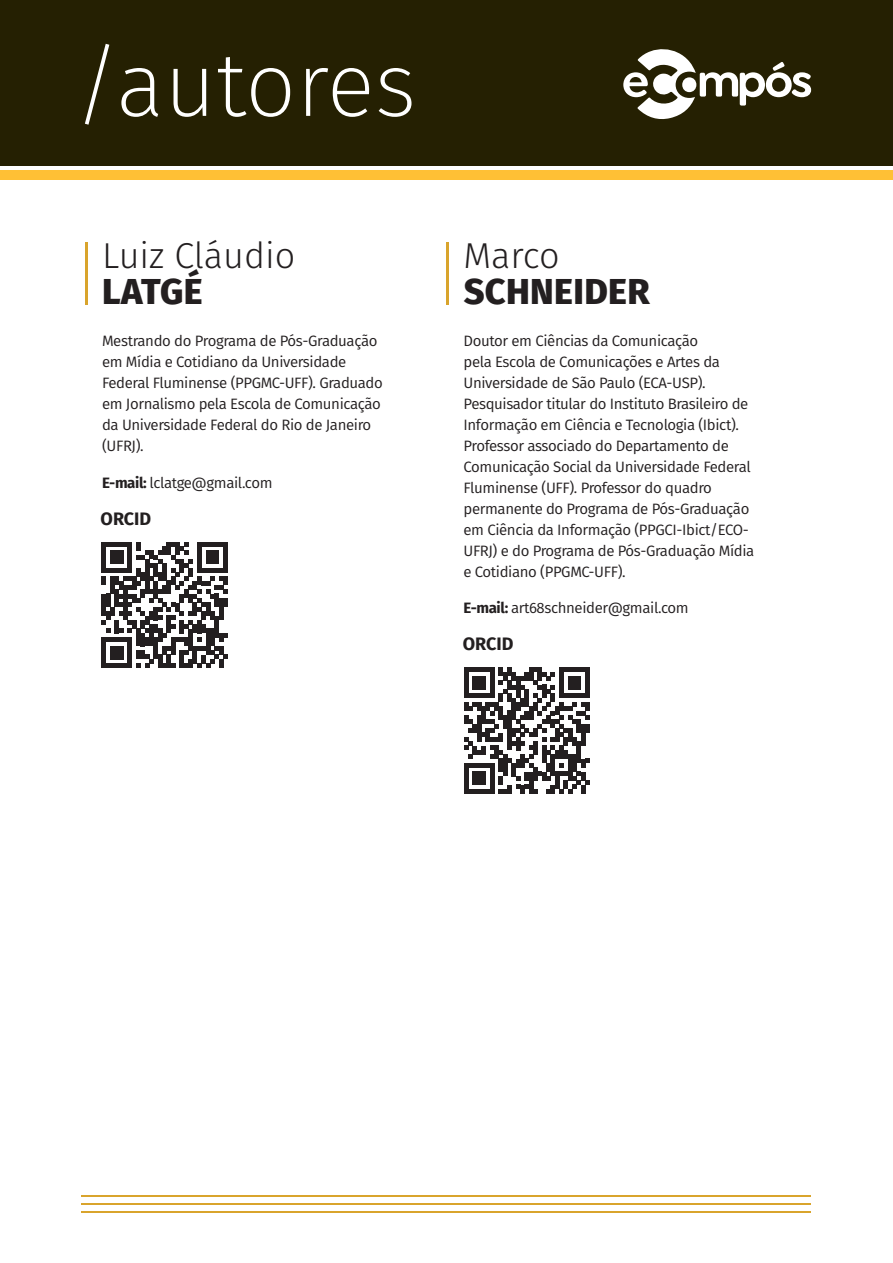
<style>
.page{position:relative;width:893px;height:1263px;background:#fff}
.page>*{position:absolute;margin:0;border:0;box-sizing:border-box;transform-origin:0 0}
.t1{font:200 90px "Fira Sans";color:#fff}
.t2{font:300 36px/36px "Fira Sans";color:#231f20}
.t3{font:800 36px "Fira Sans";letter-spacing:.01em;color:#231f20}
.t4{font:700 18px "Fira Sans";color:#231f20}
.t5{font:15px/21px "Fira Sans";letter-spacing:-.025em;color:#231f20}
.s1{font-weight:800}
.s2{font-weight:700}
</style>
<div class="page">
<div style="left:0;top:0;width:893px;height:166px;background:#252002"></div>
<div style="left:0;top:170px;width:893px;height:10px;background:#ffc035"></div>
<hr style="left:85px;top:242px;width:2px;height:62px;background:#d9a42c">
<hr style="left:446px;top:242px;width:3px;height:62px;background:#d9a42c">
<svg style="left:102px;top:542px;width:126px;height:126px"></svg>
<svg style="left:464px;top:667px;width:126px;height:126px"></svg>
<hr style="left:82px;top:1211px;width:729px;height:2px;background:#d9a42c">
<hr style="left:82px;top:1195px;width:729px;height:2px;background:#d9a42c">
<hr style="left:82px;top:1203px;width:729px;height:2px;background:#d9a42c">
<svg style="left:623px;top:49px;width:188px;height:70px"></svg>
<p class="t1" style="left:74px;top:21px;width:344px">/autores</p>
<p class="t2" style="left:102px;top:237px;width:195px">Luiz Cláudio<br><span class="s1">LATGÉ</span></p>
<p class="t5" style="left:102px;top:329px;width:282px">Mestrando do Programa de Pós-Graduação em Mídia e Cotidiano da Universidade Federal Fluminense (PPGMC-UFF). Graduado em Jornalismo pela Escola de Comunicação da Universidade Federal do Rio de Janeiro (UFRJ).</p>
<p class="t5" style="left:102px;top:472px;width:172px"><span class="s2">E-mail:</span> lclatge@gmail.com</p>
<p class="t4" style="left:101px;top:503px;width:52px">ORCID</p>
<p class="t2" style="left:463px;top:237px;width:98px">Marco</p>
<p class="t3" style="left:464px;top:260px;width:188px">SCHNEIDER</p>
<p class="t5" style="left:463px;top:329px;width:292px">Doutor em Ciências da Comunicação<br>pela Escola de Comunicações e Artes da Universidade de São Paulo (ECA-USP).<br>Pesquisador titular do Instituto Brasileiro de Informação em Ciência e Tecnologia (Ibict).<br>Professor associado do Departamento de Comunicação Social da Universidade Federal Fluminense (UFF). Professor do quadro permanente do Programa de Pós-Graduação em Ciência da Informação (PPGCI-Ibict/ECO-UFRJ) e do Programa de Pós-Graduação Mídia e Cotidiano (PPGMC-UFF).</p>
<p class="t5" style="left:463px;top:596px;width:227px"><span class="s2">E-mail:</span> art68schneider@gmail.com</p>
<p class="t4" style="left:463px;top:629px;width:52px">ORCID</p>
</div>
